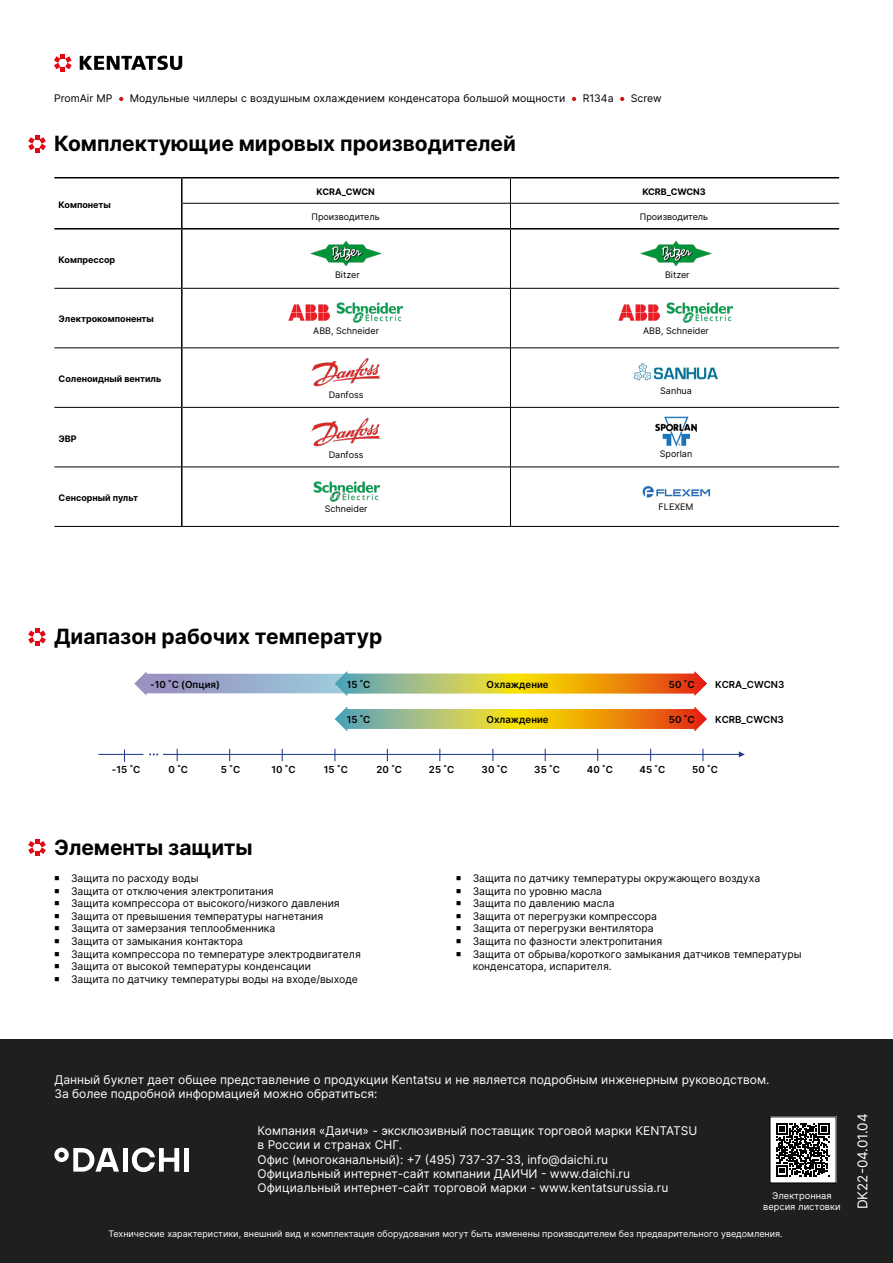
<style>
.page{position:relative;width:893px;height:1263px;background:#fff}
.page>*{position:absolute;margin:0;border:0;box-sizing:border-box;transform-origin:0 0}
.Заголовок_2{font:700 21px "Inter";color:#000}
.t1{font:13.5px "Inter";color:#fff}
.t2{font:12px/14.4px "Inter";color:#fff}
.Текст_2{font:10.5px/12.6px "Inter";color:#000}
.t3{font:600 9.75px "Inter";color:#000}
.t4{font:9.3px/11.1px "Inter";color:#fff;text-align:center}
.t5{font:9px "Inter";color:#fff}
.Tabl{font:9px "Inter";color:#000}
.t6{font:700 9px "Inter";color:#000}
</style>
<div class="page">
<div style="left:0;top:1039px;width:893px;height:224px;background:#1e1f1f"></div>
<hr style="left:54px;top:177px;width:128px;height:1px;background:#000">
<hr style="left:182px;top:177px;width:328px;height:1px;background:#000">
<hr style="left:510px;top:177px;width:329px;height:1px;background:#000">
<hr style="left:54px;top:288px;width:127px;height:1px;background:#000">
<hr style="left:183px;top:288px;width:327px;height:1px;background:#000">
<hr style="left:510px;top:288px;width:329px;height:1px;background:#000">
<hr style="left:54px;top:348px;width:127px;height:1px;background:#000">
<hr style="left:183px;top:348px;width:327px;height:1px;background:#000">
<hr style="left:510px;top:348px;width:329px;height:1px;background:#000">
<hr style="left:54px;top:407px;width:127px;height:1px;background:#000">
<hr style="left:183px;top:407px;width:327px;height:1px;background:#000">
<hr style="left:510px;top:407px;width:329px;height:1px;background:#000">
<hr style="left:54px;top:467px;width:127px;height:1px;background:#000">
<hr style="left:183px;top:467px;width:327px;height:1px;background:#000">
<hr style="left:510px;top:467px;width:329px;height:1px;background:#000">
<hr style="left:54px;top:526px;width:128px;height:1px;background:#000">
<hr style="left:182px;top:526px;width:328px;height:1px;background:#000">
<hr style="left:510px;top:526px;width:329px;height:1px;background:#000">
<hr style="left:181px;top:178px;width:2px;height:25px;background:#000">
<hr style="left:181px;top:203px;width:2px;height:25px;background:#000">
<hr style="left:181px;top:229px;width:2px;height:59px;background:#000">
<hr style="left:181px;top:288px;width:2px;height:60px;background:#000">
<hr style="left:181px;top:348px;width:2px;height:59px;background:#000">
<hr style="left:181px;top:407px;width:2px;height:60px;background:#000">
<hr style="left:181px;top:467px;width:2px;height:59px;background:#000">
<svg style="left:510px;top:178px;width:1px;height:50px"></svg>
<hr style="left:510px;top:229px;width:1px;height:59px;background:#000">
<hr style="left:510px;top:288px;width:1px;height:60px;background:#000">
<hr style="left:510px;top:348px;width:1px;height:59px;background:#000">
<hr style="left:510px;top:408px;width:1px;height:59px;background:#000">
<hr style="left:510px;top:467px;width:1px;height:59px;background:#000">
<hr style="left:183px;top:203px;width:327px;height:1px;background:#000">
<hr style="left:510px;top:203px;width:329px;height:1px;background:#000">
<hr style="left:54px;top:228px;width:128px;height:1px;background:#000">
<hr style="left:182px;top:228px;width:328px;height:1px;background:#000">
<hr style="left:510px;top:228px;width:329px;height:1px;background:#000">
<img style="left:310px;top:241px;width:72px;height:25px">
<img style="left:640px;top:241px;width:72px;height:25px">
<img style="left:289px;top:304px;width:40px;height:16px">
<img style="left:337px;top:303px;width:67px;height:20px">
<img style="left:619px;top:304px;width:40px;height:16px">
<img style="left:667px;top:303px;width:67px;height:20px">
<img style="left:311px;top:358px;width:70px;height:29px">
<img style="left:634px;top:363px;width:84px;height:18px">
<img style="left:311px;top:418px;width:70px;height:29px">
<img style="left:655px;top:417px;width:42px;height:30px">
<img style="left:314px;top:481px;width:67px;height:20px">
<img style="left:642px;top:486px;width:69px;height:12px">
<svg style="left:28px;top:628px;width:18px;height:18px"></svg>
<svg style="left:28px;top:839px;width:18px;height:17px"></svg>
<div style="left:123px;top:1148px;width:5px;height:23px;background:#fff"></div>
<hr style="left:185px;top:1148px;width:4px;height:23px;background:#fff">
<svg style="left:132px;top:1148px;width:47px;height:24px"></svg>
<svg style="left:54px;top:1148px;width:65px;height:23px"></svg>
<div style="left:770px;top:1117px;width:66px;height:66px;background:#fff"></div>
<svg style="left:776px;top:1123px;width:54px;height:53px"></svg>
<svg style="left:79px;top:55px;width:103px;height:15px"></svg>
<svg style="left:80px;top:56px;width:102px;height:14px"></svg>
<svg style="left:54px;top:54px;width:18px;height:18px"></svg>
<svg style="left:119px;top:97px;width:4px;height:4px"></svg>
<svg style="left:572px;top:97px;width:4px;height:4px"></svg>
<svg style="left:620px;top:97px;width:4px;height:4px"></svg>
<svg style="left:28px;top:135px;width:18px;height:18px"></svg>
<hr style="left:163px;top:754px;width:577px;height:1px;background:#213d8f">
<svg style="left:739px;top:751px;width:6px;height:6px"></svg>
<svg style="left:124px;top:749px;width:1px;height:13px"></svg>
<svg style="left:335px;top:707px;width:372px;height:24px"></svg>
<svg style="left:134px;top:671px;width:573px;height:25px"></svg>
<hr style="left:98px;top:754px;width:45px;height:1px;background:#213d8f">
<svg style="left:149px;top:753px;width:9px;height:2px"></svg>
<p class="Текст_2" style="left:54px;top:92px;width:60px">PromAir MP</p>
<p class="Текст_2" style="left:130px;top:92px;width:437px">Модульные чиллеры с воздушным охлаждением конденсатора большой мощности</p>
<p class="Текст_2" style="left:583px;top:92px;width:32px">R134a</p>
<p class="Текст_2" style="left:631px;top:92px;width:32px">Screw</p>
<p class="Заголовок_2" style="left:54px;top:128px;width:463px">Комплектующие мировых производителей</p>
<p class="t6" style="left:59px;top:198px;width:54px">Компонеты</p>
<p class="t6" style="left:59px;top:253px;width:58px">Компрессор</p>
<p class="t6" style="left:59px;top:312px;width:97px">Электрокомпоненты</p>
<p class="t6" style="left:59px;top:372px;width:104px">Соленоидный вентиль</p>
<p class="t6" style="left:59px;top:431px;width:20px">ЭВР</p>
<p class="t6" style="left:59px;top:491px;width:81px">Сенсорный пульт</p>
<p class="t6" style="left:316px;top:185px;width:60px">KCRA_CWCN</p>
<p class="t6" style="left:642px;top:185px;width:65px">KCRB_CWCN3</p>
<p class="Tabl" style="left:312px;top:211px;width:70px">Производитель</p>
<p class="Tabl" style="left:640px;top:211px;width:70px">Производитель</p>
<p class="Tabl" style="left:335px;top:268px;width:26px">Bitzer</p>
<p class="Tabl" style="left:665px;top:268px;width:26px">Bitzer</p>
<p class="Tabl" style="left:313px;top:324px;width:67px">ABB, Schneider</p>
<p class="Tabl" style="left:643px;top:324px;width:67px">ABB, Schneider</p>
<p class="Tabl" style="left:329px;top:388px;width:36px">Danfoss</p>
<p class="Tabl" style="left:660px;top:384px;width:33px">Sanhua</p>
<p class="Tabl" style="left:329px;top:448px;width:36px">Danfoss</p>
<p class="Tabl" style="left:660px;top:448px;width:34px">Sporlan</p>
<p class="Tabl" style="left:325px;top:502px;width:44px">Schneider</p>
<p class="Tabl" style="left:659px;top:500px;width:36px">FLEXEM</p>
<p class="Заголовок_2" style="left:54px;top:621px;width:330px">Диапазон рабочих температур</p>
<p class="t3" style="left:150px;top:677px;width:71px">-10 ˚C (Опция)</p>
<p class="t3" style="left:347px;top:677px;width:25px">15 ˚C</p>
<p class="t3" style="left:487px;top:677px;width:64px">Охлаждение</p>
<p class="t3" style="left:669px;top:677px;width:27px">50 ˚C</p>
<p class="t3" style="left:715px;top:677px;width:71px">KCRA_CWCN3</p>
<p class="t3" style="left:715px;top:713px;width:70px">KCRB_CWCN3</p>
<p class="t3" style="left:347px;top:713px;width:25px">15 ˚C</p>
<p class="t3" style="left:487px;top:713px;width:64px">Охлаждение</p>
<p class="t3" style="left:669px;top:713px;width:27px">50 ˚C</p>
<p class="t3" style="left:112px;top:762px;width:30px">-15 ˚C</p>
<p class="t3" style="left:169px;top:762px;width:21px">0 ˚C</p>
<p class="t3" style="left:221px;top:762px;width:21px">5 ˚C</p>
<p class="t3" style="left:271px;top:762px;width:26px">10 ˚C</p>
<p class="t3" style="left:324px;top:762px;width:25px">15 ˚C</p>
<p class="t3" style="left:376px;top:762px;width:27px">20 ˚C</p>
<p class="t3" style="left:429px;top:762px;width:27px">25 ˚C</p>
<p class="t3" style="left:482px;top:762px;width:27px">30 ˚C</p>
<p class="t3" style="left:534px;top:762px;width:27px">35 ˚C</p>
<p class="t3" style="left:587px;top:762px;width:28px">40 ˚C</p>
<p class="t3" style="left:639px;top:762px;width:27px">45 ˚C</p>
<p class="t3" style="left:692px;top:762px;width:27px">50 ˚C</p>
<p class="Заголовок_2" style="left:54px;top:831px;width:200px">Элементы защиты</p>
<p class="Текст_2" style="left:71px;top:872px;width:129px">Защита по расходу воды</p>
<p class="Текст_2" style="left:71px;top:884px;width:204px">Защита от отключения электропитания</p>
<p class="Текст_2" style="left:71px;top:897px;width:270px">Защита компрессора от высокого/низкого давления</p>
<p class="Текст_2" style="left:71px;top:909px;width:254px">Защита от превышения температуры нагнетания</p>
<p class="Текст_2" style="left:71px;top:922px;width:206px">Защита от замерзания теплообменника</p>
<p class="Текст_2" style="left:71px;top:935px;width:174px">Защита от замыкания контактора</p>
<p class="Текст_2" style="left:71px;top:947px;width:291px">Защита компрессора по температуре электродвигателя</p>
<p class="Текст_2" style="left:71px;top:960px;width:242px">Защита от высокой температуры конденсации</p>
<p class="Текст_2" style="left:71px;top:972px;width:288px">Защита по датчику температуры воды на входе/выходе</p>
<p class="Текст_2" style="left:473px;top:872px;width:289px">Защита по датчику температуры окружающего воздуха</p>
<p class="Текст_2" style="left:473px;top:884px;width:131px">Защита по уровню масла</p>
<p class="Текст_2" style="left:473px;top:897px;width:143px">Защита по давлению масла</p>
<p class="Текст_2" style="left:473px;top:909px;width:186px">Защита от перегрузки компрессора</p>
<p class="Текст_2" style="left:473px;top:922px;width:182px">Защита от перегрузки вентилятора</p>
<p class="Текст_2" style="left:473px;top:935px;width:191px">Защита по фазности электропитания</p>
<p class="Текст_2" style="left:473px;top:947px;width:330px">Защита от обрыва/короткого замыкания датчиков температуры конденсатора, испарителя.</p>
<p class="t2" style="left:54px;top:1072px;width:716px">Данный буклет дает общее представление о продукции Kentatsu и не является подробным инженерным руководством.<br>За более подробной информацией можно обратиться:</p>
<p class="t2" style="left:258px;top:1123px;width:441px">Компания «Даичи» - эксклюзивный поставщик торговой марки KENTATSU в России и странах СНГ.</p>
<p class="t2" style="left:258px;top:1152px;width:352px">Офис (многоканальный): +7 (495) 737-37-33, info@daichi.ru</p>
<p class="t2" style="left:258px;top:1166px;width:374px">Официальный интернет-сайт компании ДАИЧИ - www.daichi.ru</p>
<p class="t2" style="left:258px;top:1180px;width:412px">Официальный интернет-сайт торговой марки - www.kentatsurussia.ru</p>
<p class="t4" style="left:763px;top:1189px;width:79px">Электронная версия листовки</p>
<p class="t5" style="left:108px;top:1227px;width:676px">Технические характеристики, внешний вид и комплектация оборудования могут быть изменены производителем без предварительного уведомления.</p>
<p class="t1" style="left:853px;top:1209px;width:97px;rotate:-90deg">DK22-04.01.04</p>
</div>
